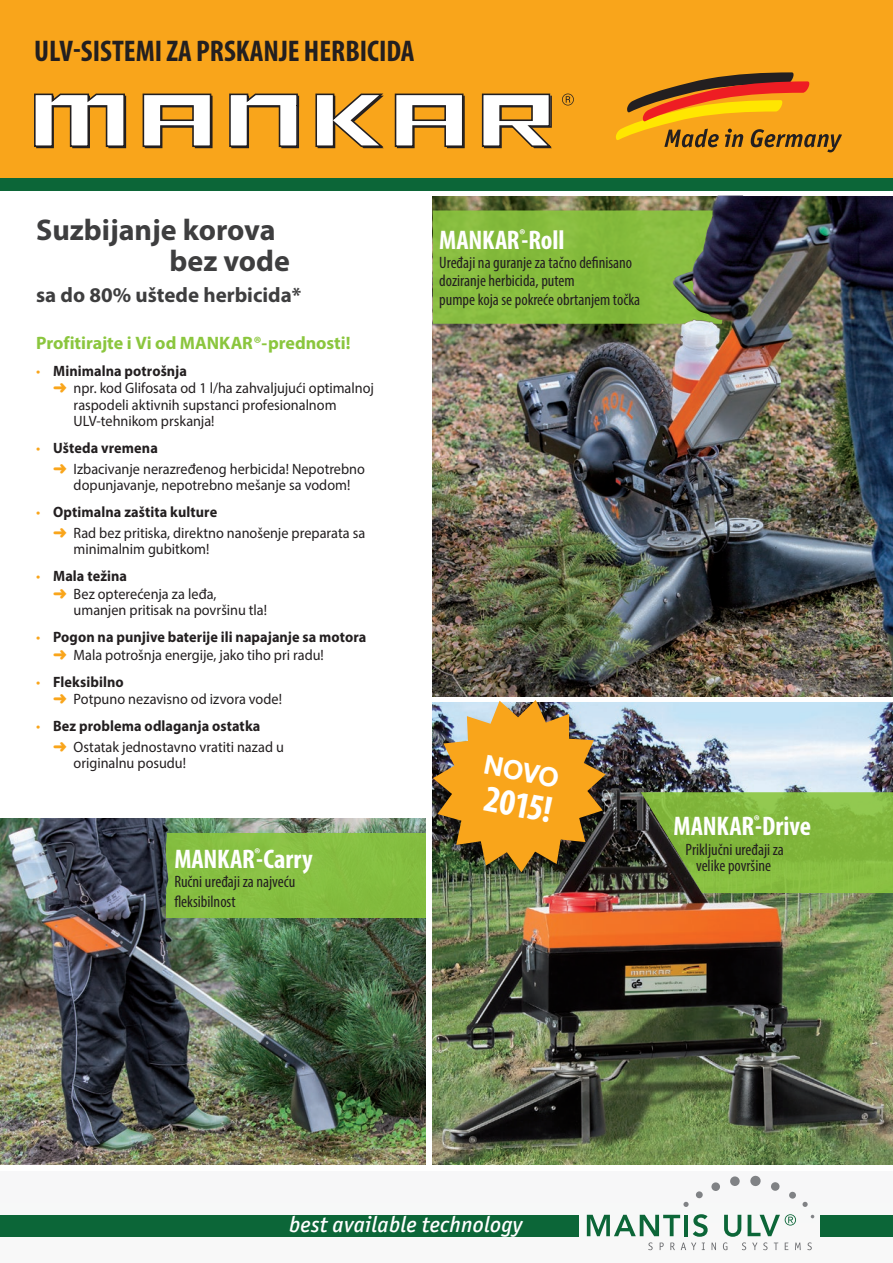
<style>
.page{position:relative;width:893px;height:1263px;background:#fff}
.page>*{position:absolute;margin:0;border:0;box-sizing:border-box;transform-origin:0 0}
.t1{font:700 condensed 37.5px "Myriad Pro";color:#fff}
.t2{font:700 condensed 30px "Myriad Pro";color:#231f20}
.t3{font:700 30px/31.5px "Myriad Pro";color:#3e3e3f}
.t4{font:700 condensed 27px "Myriad Pro";color:#fff}
.t5{font:700 26.4px "Helvetica Neue CE";color:#fff}
.t6{font:italic 500 22.5px "Officina Sans ITC";letter-spacing:.01em;color:#fff}
.t7{font:700 21px "Myriad Pro";color:#3e3e3f}
.t8{font:700 18px "Myriad Pro";letter-spacing:-.005em;color:#8bc63e}
.t9{font:condensed 16.5px/18.8px "Myriad Pro";color:#231f20}
.t10{font:15px/20.7px "Myriad Pro";color:#231f20;scale:.95 1}
.t11{font:700 15px/17.7px "Myriad Pro";letter-spacing:.005em;color:#231f20;scale:.95 1}
.s1{font-weight:400;color:#f9a51b}
.s2{color:#f9a51b}
.s3{font-weight:700}
.s4{font-weight:400}
</style>
<div class="page">
<div style="left:0;top:45px;width:893px;height:1218px;background:#f7f8f8"></div>
<div style="left:0;top:179px;width:893px;height:992px;background:#fff"></div>
<img style="left:433px;top:196px;width:460px;height:501px">
<img style="left:0;top:818px;width:425px;height:347px">
<div style="left:0;top:0;width:893px;height:179px;background:#f9a51b"></div>
<div style="left:0;top:179px;width:893px;height:12px;background:#0c6638"></div>
<div style="left:0;top:1215px;width:578px;height:21px;background:#0c6638"></div>
<svg style="left:807px;top:1242px;width:5px;height:8px"></svg>
<svg style="left:587px;top:1214px;width:129px;height:36px"></svg>
<svg style="left:723px;top:1214px;width:78px;height:36px"></svg>
<svg style="left:802px;top:1202px;width:6px;height:5px"></svg>
<div style="left:789px;top:1191px;width:7px;height:8px;background:#808285;border-radius:50%"></div>
<div style="left:771px;top:1182px;width:9px;height:9px;background:#808285;border-radius:50%"></div>
<div style="left:750px;top:1176px;width:11px;height:10px;background:#808285;border-radius:50%"></div>
<div style="left:730px;top:1176px;width:10px;height:10px;background:#808285;border-radius:50%"></div>
<svg style="left:683px;top:1202px;width:6px;height:5px"></svg>
<div style="left:696px;top:1191px;width:7px;height:7px;background:#808285;border-radius:50%"></div>
<div style="left:711px;top:1182px;width:9px;height:9px;background:#808285;border-radius:50%"></div>
<div style="left:821px;top:1215px;width:72px;height:21px;background:#0c6638"></div>
<svg style="left:562px;top:94px;width:12px;height:11px"></svg>
<svg style="left:229px;top:93px;width:70px;height:55px"></svg>
<svg style="left:34px;top:93px;width:92px;height:55px"></svg>
<svg style="left:142px;top:93px;width:71px;height:55px"></svg>
<svg style="left:394px;top:93px;width:71px;height:55px"></svg>
<svg style="left:315px;top:93px;width:69px;height:55px"></svg>
<svg style="left:481px;top:93px;width:71px;height:55px"></svg>
<svg style="left:616px;top:72px;width:226px;height:80px"></svg>
<div style="left:166px;top:833px;width:259px;height:85px;background:#86bf41"></div>
<img style="left:433px;top:702px;width:460px;height:463px">
<svg style="left:641px;top:792px;width:252px;height:101px;background:#7aa83e"></svg>
<svg style="left:433px;top:210px;width:239px;height:114px;background:#86bb3e"></svg>
<div style="left:432px;top:699px;width:187px;height:186px;background:#231f20;opacity:.3"></div>
<img style="left:433px;top:700px;width:173px;height:172px">
<img style="left:123px;top:818px;width:46px;height:82px">
<img style="left:672px;top:196px;width:117px;height:168px">
<h2 class="t2" style="left:34px;top:32px;width:382px">ULV-SISTEMI ZA PRSKANJE HERBICIDA</h2>
<h2 class="t3" style="left:169px;top:213px;width:122px;text-indent:-133px">Suzbijanje korova bez vode</h2>
<h3 class="t7" style="left:36px;top:281px;width:267px">sa do 80% uštede herbicida*</h3>
<p class="t8" style="left:36px;top:331px;width:316px">Profitirajte i Vi od MANKAR®-prednosti!</p>
<p class="t11" style="left:36px;top:361px;width:160px"><span class="s1">•</span> Minimalna potrošnja</p>
<p class="t10" style="left:53px;top:378px;width:339px"><span class="s2">➜</span> npr. kod Glifosata od 1 l/ha zahvaljujući optimalnoj</p>
<p class="t10" style="left:74px;top:394px;width:278px">raspodeli aktivnih supstanci profesionalnom</p>
<p class="t10" style="left:74px;top:411px;width:150px">ULV-tehnikom prskanja!</p>
<p class="t10" style="left:53px;top:437px;width:330px;text-indent:-17px"><span class="s2">•</span> <span class="s3">Ušteda vremena<br></span><span class="s2">➜</span> Izbacivanje nerazređenog herbicida! Nepotrebno</p>
<p class="t10" style="left:74px;top:475px;width:293px">dopunjavanje, nepotrebno mešanje sa vodom!</p>
<p class="t10" style="left:53px;top:501px;width:330px;text-indent:-17px"><span class="s2">•</span> <span class="s3">Optimalna zaštita kulture<br></span><span class="s2">➜</span> Rad bez pritiska, direktno nanošenje preparata sa</p>
<p class="t10" style="left:74px;top:539px;width:144px">minimalnim gubitkom!</p>
<p class="t11" style="left:36px;top:567px;width:97px"><span class="s1">•</span> Mala težina</p>
<p class="t10" style="left:53px;top:583px;width:174px"><span class="s2">➜</span> Bez opterećenja za leđa,</p>
<p class="t10" style="left:74px;top:600px;width:205px">umanjen pritisak na površinu tla!</p>
<p class="t11" style="left:53px;top:628px;width:331px;text-indent:-17px"><span class="s1">•</span> Pogon na punjive baterije ili napajanje sa motora <span class="s2">➜</span> <span class="s4">Mala potrošnja energije, jako tiho pri radu!</span></p>
<p class="t10" style="left:53px;top:672px;width:243px;line-height:17.7px;text-indent:-17px"><span class="s2">•</span> <span class="s3">Fleksibilno<br></span><span class="s2">➜</span> Potpuno nezavisno od izvora vode!</p>
<p class="t10" style="left:53px;top:715px;width:245px;text-indent:-17px"><span class="s2">•</span> <span class="s3">Bez problema odlaganja ostatka<br></span><span class="s2">➜</span> Ostatak jednostavno vratiti nazad u</p>
<p class="t10" style="left:74px;top:753px;width:120px">originalnu posudu!</p>
<h3 class="t4" style="left:174px;top:842px;width:140px">MANKAR<sup>®</sup>-Carry</h3>
<p class="t9" style="left:174px;top:872px;width:123px;line-height:19.8px">Ručni uređaji za najveću fleksibilnost</p>
<h3 class="t4" style="left:439px;top:223px;width:127px">MANKAR<sup>®</sup>-Roll</h3>
<p class="t9" style="left:439px;top:253px;width:202px">Uređaji na guranje za tačno definisano doziranje herbicida, putem<br>pumpe koja se pokreće obrtanjem točka</p>
<h3 class="t5" style="left:487px;top:748px;width:78px;rotate:11deg">NOVO</h3>
<h1 class="t1" style="left:489px;top:775px;width:70px;rotate:11deg">2015!</h1>
<h3 class="t4" style="left:674px;top:809px;width:139px">MANKAR<sup>®</sup>-Drive</h3>
<p class="t9" style="left:685px;top:841px;width:100px;line-height:16.2px;text-align:center">Priključni uređaji za velike površine</p>
<h3 class="t6" style="left:289px;top:1211px;width:235px">best available technology</h3>
</div>
